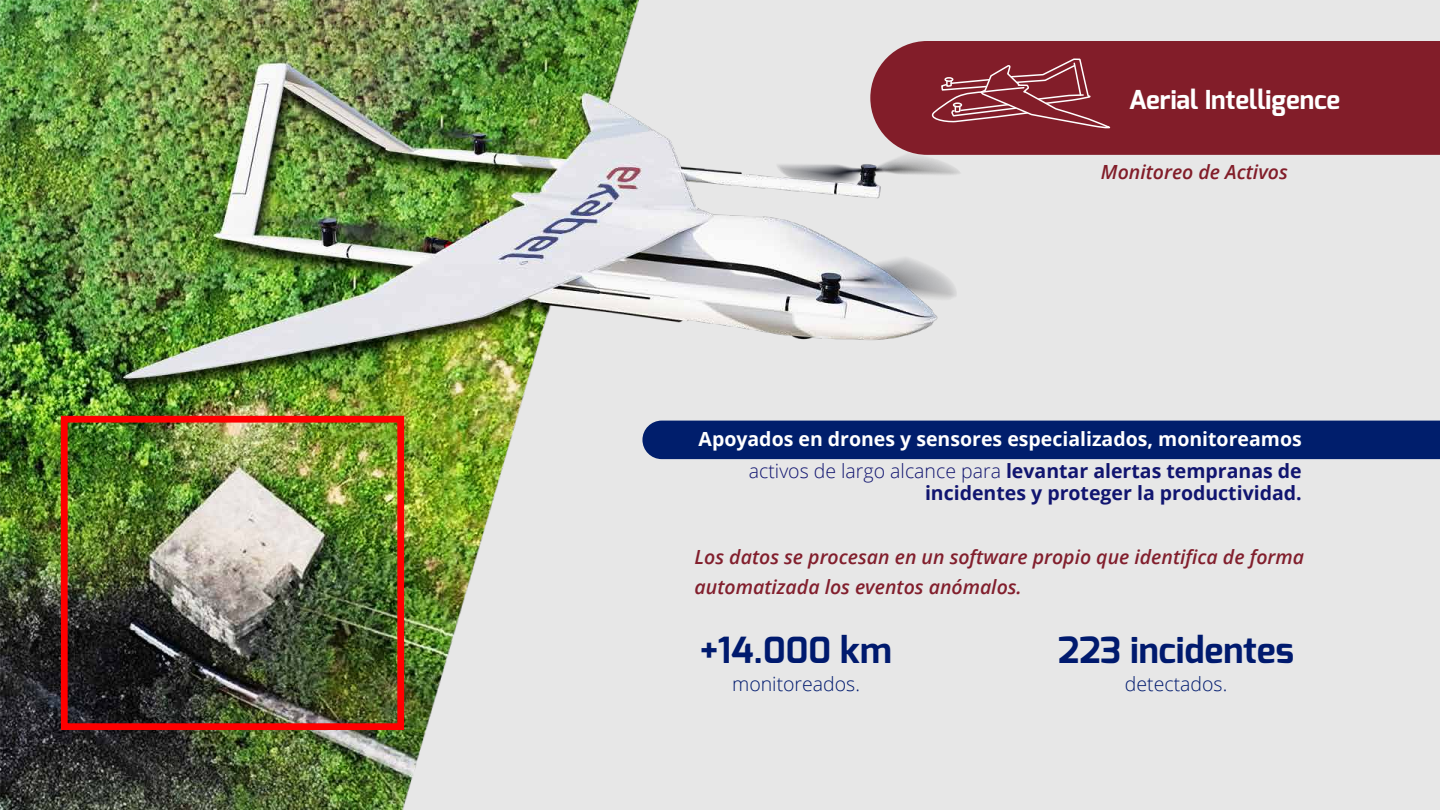
<style>
.page{position:relative;width:1440px;height:810px;background:#fff}
.page>*{position:absolute;margin:0;border:0;box-sizing:border-box;transform-origin:0 0}
.t1{font:700 36px "Exo";color:#001a6e}
.t2{font:700 26.03px "Exo";color:#fff}
.t3{font:700 19.5px/31.5px "Open Sans";color:#fff;text-align:right}
.t4{font:italic 600 19.5px/30px "Open Sans";color:#821f2d}
.t5{font:700 19.5px "Open Sans";color:#111570}
.t6{font:300 19.5px "Open Sans";color:#001a6e}
.t7{font:italic 600 19.5px "Open Sans";color:#821d29}
.s1{font-weight:300;color:#111570}
.s2{color:#111570}
</style>
<div class="page">
<img style="left:0;top:0;width:1440px;height:810px">
<div style="left:870px;top:41px;width:570px;height:114px;background:#821d29"></div>
<div style="left:642px;top:421px;width:798px;height:38px;background:#001e6c"></div>
<div style="left:61px;top:416px;width:343px;height:314px;border:7px solid #f00"></div>
<svg style="left:925px;top:58px;width:186px;height:71px;background:#903742"></svg>
<div style="left:944px;top:77px;width:9px;height:5px;border:2px solid #fff;border-radius:50%"></div>
<h2 class="t2" style="left:1129px;top:83px;width:213px">Aerial Intelligence</h2>
<p class="t7" style="left:1101px;top:159px;width:188px">Monitoreo de Activos</p>
<p class="t3" style="left:699px;top:423px;width:605px">Apoyados en drones y sensores especializados, monitoreamos <span class="s1">activos de largo alcance para</span> <span class="s2">levantar alertas tempranas de</span></p>
<p class="t5" style="left:925px;top:479px;width:378px">incidentes y proteger la productividad.</p>
<p class="t4" style="left:695px;top:542px;width:611px">Los datos se procesan en un software propio que identifica de forma automatizada los eventos anómalos.</p>
<h1 class="t1" style="left:701px;top:627px;width:193px">+14.000 km</h1>
<p class="t6" style="left:732px;top:671px;width:129px">monitoreados.</p>
<h1 class="t1" style="left:1058px;top:627px;width:237px">223 incidentes</h1>
<p class="t6" style="left:1125px;top:671px;width:104px">detectados.</p>
</div>
